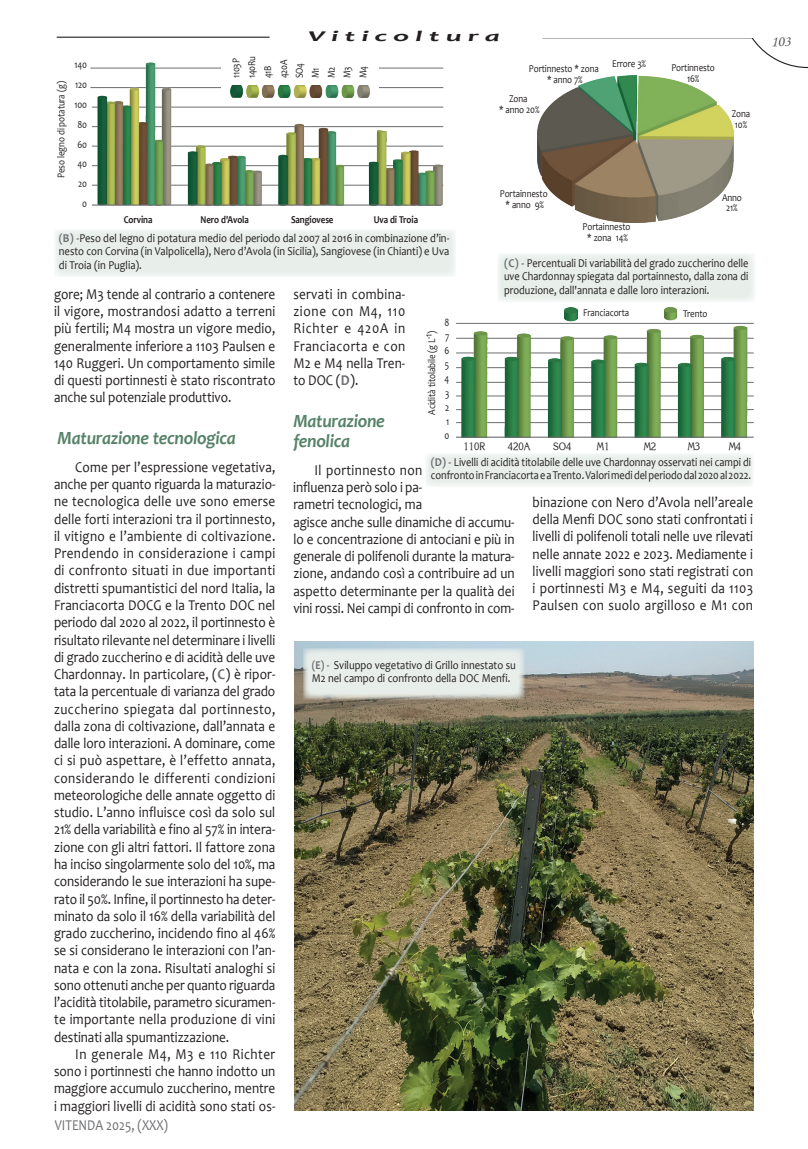
<style>
.page{position:relative;width:808px;height:1149px;background:#fff}
.page>*{position:absolute;margin:0;border:0;box-sizing:border-box;transform-origin:0 0}
.t1{font:italic 700 18.75px/20.2px "Candara";letter-spacing:-.015em;color:#568268;scale:.95 1}
.t2{font:15px/17.2px "Candara";color:#231f20;text-align:justify;scale:.88 1}
.t3{font:15px "Candara";color:#6c6d70;scale:.85 1}
.t4{font:italic 700 15px "Candara";letter-spacing:.2em;color:#231f20;scale:2 1}
.t5{font:15px "Monotype Corsiva";color:#57585a}
.t6{font:12px/13.5px "Candara";color:#231f20;scale:.86 1}
.t7{font:12px/13.5px "Candara";color:#231f20;text-align:justify;scale:.88 1}
.t8{font:10.95px/14.1px "Candara";color:#231f20;text-align:justify;scale:.81 1}
.t9{font:10.5px/15.9px "Candara";letter-spacing:-.01em;color:#231f20;text-align:center;scale:.85 1}
.t10{font:700 10.5px "Candara";letter-spacing:-.01em;color:#231f20;scale:.85 1}
.t11{font:10.5px "Korinna";letter-spacing:-.01em;color:#231f20;scale:.85 1}
.s1{font-weight:700;color:#6c6d70}
</style>
<div class="page">
<hr style="left:456px;top:422px;width:298px;height:1px;background:#6c6d70">
<hr style="left:456px;top:409px;width:298px;height:1px;background:#6c6d70">
<hr style="left:456px;top:395px;width:298px;height:1px;background:#6c6d70">
<hr style="left:456px;top:367px;width:298px;height:1px;background:#6c6d70">
<hr style="left:456px;top:338px;width:298px;height:1px;background:#6c6d70">
<hr style="left:456px;top:352px;width:298px;height:1px;background:#6c6d70">
<hr style="left:456px;top:382px;width:298px;height:1px;background:#6c6d70">
<img style="left:90px;top:62px;width:354px;height:144px">
<img style="left:456px;top:315px;width:292px;height:121px">
<img style="left:295px;top:641px;width:458px;height:469px">
<div style="left:54px;top:229px;width:402px;height:48px;background:#e8efeb"></div>
<div style="left:424px;top:453px;width:330px;height:33px;background:#e8efeb"></div>
<img style="left:537px;top:75px;width:196px;height:148px">
<div style="left:497px;top:253px;width:258px;height:49px;background:#e8efeb"></div>
<img style="left:664px;top:307px;width:13px;height:15px">
<hr style="left:92px;top:204px;width:349px;height:1px;background:#6c6d70">
<svg style="left:564px;top:308px;width:13px;height:13px"></svg>
<div style="left:303px;top:648px;width:221px;height:51px;background:#e8efeb"></div>
<hr style="left:456px;top:436px;width:298px;height:1px;background:#6c6d70">
<hr style="left:456px;top:323px;width:298px;height:1px;background:#6c6d70">
<div style="left:221px;top:60px;width:157px;height:43px;background:#fff"></div>
<img style="left:231px;top:85px;width:138px;height:13px">
<hr style="left:57px;top:37px;width:213px;height:1px;background:#231f20">
<svg style="left:740px;top:38px;width:68px;height:30px"></svg>
<hr style="left:542px;top:37px;width:210px;height:1px;background:#231f20">
<p class="t4" style="left:308px;top:26px;width:97px">Viticoltura</p>
<p class="t9" style="left:228px;top:78px;width:28px;text-align:left;rotate:-90deg">1103P<br>140Ru<br>41B<br>420A<br>SO4<br>M1<br>M2<br>M3<br>M4</p>
<p class="t9" style="left:612px;top:55px;width:41px">Errore 3%</p>
<p class="t9" style="left:74px;top:55px;width:17px;line-height:19.8px;text-align:right">140<br>120<br>100<br>80<br>60<br>40<br>20<br>0</p>
<p class="t9" style="left:671px;top:62px;width:53px;line-height:10.5px">Portinnesto<br>16%</p>
<p class="t9" style="left:529px;top:64px;width:84px;line-height:10.5px">Portinnesto * zona * anno 7%</p>
<p class="t9" style="left:53px;top:178px;width:115px;rotate:-90deg">Peso legno di potatura (g)</p>
<p class="t9" style="left:499px;top:94px;width:49px;line-height:10.5px">Zona<br>* anno 20%</p>
<p class="t9" style="left:732px;top:109px;width:23px;line-height:10.5px;text-align:left">Zona<br>10%</p>
<p class="t9" style="left:500px;top:188px;width:58px;line-height:10.5px">Portainnesto * anno 9%</p>
<p class="t9" style="left:722px;top:192px;width:25px;line-height:10.5px">Anno<br>21%</p>
<p class="t10" style="left:124px;top:212px;width:35px">Corvina</p>
<p class="t10" style="left:201px;top:212px;width:58px">Nero d'Avola</p>
<p class="t10" style="left:291px;top:212px;width:52px">Sangiovese</p>
<p class="t10" style="left:374px;top:212px;width:54px">Uva di Troia</p>
<p class="t9" style="left:583px;top:221px;width:58px;line-height:10.5px">Portainnesto * zona 14%</p>
<p class="t7" style="left:59px;top:231px;width:445px"><span class="s1">(B) -</span>Peso del legno di potatura medio del periodo dal 2007 al 2016 in combinazione d’in&shy;nesto con Corvina (in Valpolicella), Nero d’Avola (in Sicilia), Sangiovese (in Chianti) e Uva di Troia (in Puglia).</p>
<p class="t6" style="left:504px;top:256px;width:286px;text-align:justify"><span class="s1">(C) -</span> Percentuali Di variabilità del grado zuccherino delle uve Chardonnay spiegata dal portainnesto, dalla zona di produzione, dall'annata e dalle loro interazioni.</p>
<p class="t2" style="left:54px;top:285px;width:253px">gore; M3 tende al contrario a contenere il vigore, mostrandosi adatto a terreni più fertili; M4 mostra un vigore medio, generalmente inferiore a 1103 Paulsen e 140 Ruggeri. Un comportamento simile di questi portinnesti è stato riscontrato anche sul potenziale produttivo.</p>
<p class="t1" style="left:58px;top:427px;width:189px">Maturazione tecnologica</p>
<p class="t2" style="left:54px;top:458px;width:253px;text-indent:21px">Come per l’espressione vegetativa, anche per quanto riguarda la maturazio&shy;ne tecnologica delle uve sono emerse delle forti interazioni tra il portinnesto, il vitigno e l’ambiente di coltivazione.<br>Prendendo in considerazione i campi di confronto situati in due importanti distretti spumantistici del nord Italia, la Franciacorta DOCG e la Trento DOC nel periodo dal 2020 al 2022, il portinnesto è risultato rilevante nel determinare i livelli di grado zuccherino e di acidità delle uve Chardonnay. In particolare, (<span class="s1">C</span>) è ripor&shy;tata la percentuale di varianza del grado zuccherino spiegata dal portinnesto, dalla zona di coltivazione, dall’annata e dalle loro interazioni. A dominare, come ci si può aspettare, è l’effetto annata, considerando le differenti condizioni meteorologiche delle annate oggetto di studio. L’anno influisce così da solo sul 21% della variabilità e fino al 57% in intera&shy;zione con gli altri fattori. Il fattore zona ha inciso singolarmente solo del 10%, ma considerando le sue interazioni ha supe&shy;rato il 50%. Infine, il portinnesto ha deter&shy;minato da solo il 16% della variabilità del grado zuccherino, incidendo fino al 46% se si considerano le interazioni con l’an&shy;nata e con la zona. Risultati analoghi si sono ottenuti anche per quanto riguarda l’acidità titolabile, parametro sicuramen&shy;te importante nella produzione di vini destinati alla spumantizzazione.</p>
<p class="t2" style="left:54px;top:1044px;width:253px;text-indent:21px">In generale M4, M3 e 110 Richter sono i portinnesti che hanno indotto un maggiore accumulo zuccherino, mentre i maggiori livelli di acidità sono stati os-</p>
<p class="t2" style="left:293px;top:285px;width:129px">servati in combina&shy;zione con M4, 110<br>Richter e 420A in Franciacorta e con M2 e M4 nella Tren&shy;to DOC (<span class="s1">D</span>).</p>
<p class="t1" style="left:293px;top:410px;width:98px">Maturazione fenolica</p>
<p class="t2" style="left:293px;top:461px;width:253px;text-align:left;text-indent:21px">Il portinnesto non<br>influenza però solo i pa-<br>rametri tecnologici, ma<br>agisce anche sulle dinamiche di accumu&shy;lo e concentrazione di antociani e più in generale di polifenoli durante la matura&shy;zione, andando così a contribuire ad un aspetto determinante per la qualità dei vini rossi. Nei campi di confronto in com-</p>
<p class="t9" style="left:583px;top:304px;width:55px">Franciacorta</p>
<p class="t9" style="left:683px;top:305px;width:30px">Trento</p>
<p class="t8" style="left:444px;top:315px;width:8px">8<br>7<br>6<br>5<br>4<br>3<br>2<br>1<br>0</p>
<p class="t9" style="left:424px;top:414px;width:101px;rotate:-90deg">Acidità titolabile (g L-1)</p>
<p class="t11" style="left:463px;top:439px;width:27px">110R</p>
<p class="t11" style="left:508px;top:439px;width:28px">420A</p>
<p class="t11" style="left:553px;top:439px;width:23px">SO4</p>
<p class="t11" style="left:597px;top:439px;width:16px">M1</p>
<p class="t11" style="left:644px;top:439px;width:16px">M2</p>
<p class="t11" style="left:688px;top:439px;width:16px">M3</p>
<p class="t11" style="left:729px;top:439px;width:16px">M4</p>
<p class="t6" style="left:431px;top:455px;width:374px"><span class="s1">(D) -</span> Livelli di acidità titolabile delle uve Chardonnay osservati nei campi di confronto in Franciacorta e a Trento. Valori medi del periodo dal 2020 al 2022.</p>
<p class="t2" style="left:533px;top:493px;width:252px">binazione con Nero d’Avola nell’areale della Menfi DOC sono stati confrontati i livelli di polifenoli totali nelle uve rilevati nelle annate 2022 e 2023. Mediamente i livelli maggiori sono stati registrati con i portinnesti M3 e M4, seguiti da 1103<br>Paulsen con suolo argilloso e M1 con</p>
<p class="t7" style="left:312px;top:657px;width:233px"><span class="s1">(E) -</span> Sviluppo vegetativo di Grillo innestato su<br>M2 nel campo di confronto della DOC Menfi.</p>
<p class="t3" style="left:55px;top:1115px;width:134px">VITENDA 2025, (XXX)</p>
<p class="t5" style="left:771px;top:33px;width:21px">103</p>
</div>
